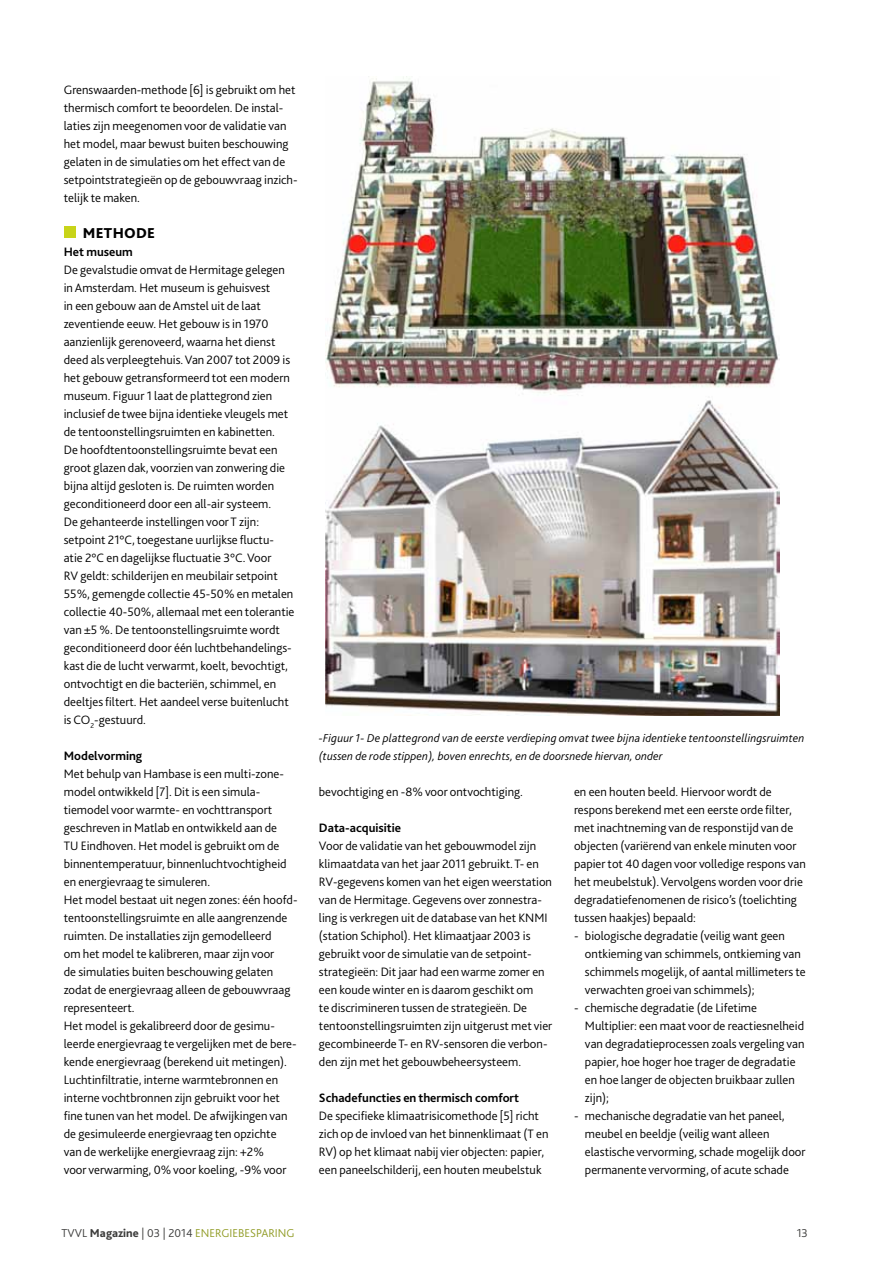
<style>
.page{position:relative;width:893px;height:1263px;background:#fff}
.page>*{position:absolute;margin:0;border:0;box-sizing:border-box;transform-origin:0 0}
.t1{font:800 15px "Bliss 2";letter-spacing:.02em;color:#000}
.t2{font:300 12.75px/18px "Bliss 2";color:#000}
.t3{font:700 12.75px "Bliss 2";color:#000}
.t4{font:italic 300 12px/18px "Bliss 2";letter-spacing:.01em;color:#000}
.t5{font:300 12px "Bliss 2";color:#919c26}
.t6{font:300 12px "Bliss 2";color:#3c3c3b}
.s1{color:#3c3c3b}
.s2{font-weight:800;color:#3c3c3b}
</style>
<div class="page">
<div style="left:64px;top:227px;width:11px;height:11px;background:#c8d419"></div>
<img style="left:326px;top:76px;width:454px;height:639px">
<p class="t2" style="left:64px;top:82px;width:235px">Grenswaarden-methode [6] is gebruikt om het thermisch comfort te beoordelen. De instal&shy;laties zijn meegenomen voor de validatie van het model, maar bewust buiten beschouwing gelaten in de simulaties om het effect van de setpointstrategieën op de gebouwvraag inzich&shy;telijk te maken.</p>
<p class="t1" style="left:83px;top:224px;width:74px">METHODE</p>
<p class="t3" style="left:64px;top:247px;width:71px">Het museum</p>
<p class="t2" style="left:64px;top:262px;width:232px">De gevalstudie omvat de Hermitage gelegen in Amsterdam. Het museum is gehuisvest<br>in een gebouw aan de Amstel uit de laat zeventiende eeuw. Het gebouw is in 1970 aanzienlijk gerenoveerd, waarna het dienst deed als verpleegtehuis. Van 2007 tot 2009 is het gebouw getransformeerd tot een modern museum. Figuur 1 laat de plattegrond zien inclusief de twee bijna identieke vleugels met de tentoonstellingsruimten en kabinetten.<br>De hoofdtentoonstellingsruimte bevat een groot glazen dak, voorzien van zonwering die bijna altijd gesloten is. De ruimten worden geconditioneerd door een all-air systeem.<br>De gehanteerde instellingen voor T zijn: setpoint 21°C, toegestane uurlijkse fluctu&shy;atie 2°C en dagelijkse fluctuatie 3°C. Voor<br>RV geldt: schilderijen en meubilair setpoint 55%, gemengde collectie 45-50% en metalen collectie 40-50%, allemaal met een tolerantie van ±5 %. De tentoonstellingsruimte wordt geconditioneerd door één luchtbehandelings&shy;kast die de lucht verwarmt, koelt, bevochtigt, ontvochtigt en die bacteriën, schimmel, en deeltjes filtert. Het aandeel verse buitenlucht is CO<sub>2</sub>-gestuurd.</p>
<p class="t3" style="left:64px;top:751px;width:80px">Modelvorming</p>
<p class="t2" style="left:64px;top:766px;width:235px">Met behulp van Hambase is een multi-zone&shy;model ontwikkeld [7]. Dit is een simula&shy;tiemodel voor warmte- en vochttransport geschreven in Matlab en ontwikkeld aan de<br>TU Eindhoven. Het model is gebruikt om de binnentemperatuur, binnenluchtvochtigheid en energievraag te simuleren.<br>Het model bestaat uit negen zones: één hoofd&shy;tentoonstellingsruimte en alle aangrenzende ruimten. De installaties zijn gemodelleerd<br>om het model te kalibreren, maar zijn voor<br>de simulaties buiten beschouwing gelaten zodat de energievraag alleen de gebouwvraag representeert.<br>Het model is gekalibreerd door de gesimu&shy;leerde energievraag te vergelijken met de bere&shy;kende energievraag (berekend uit metingen).<br>Luchtinfiltratie, interne warmtebronnen en interne vochtbronnen zijn gebruikt voor het fine tunen van het model. De afwijkingen van de gesimuleerde energievraag ten opzichte van de werkelijke energievraag zijn: +2%<br>voor verwarming, 0% voor koeling, -9% voor</p>
<p class="t4" style="left:319px;top:730px;width:487px">-Figuur 1- De plattegrond van de eerste verdieping omvat twee bijna identieke tentoonstellingsruimten (tussen de rode stippen), boven enrechts, en de doorsnede hiervan, onder</p>
<p class="t2" style="left:319px;top:784px;width:206px">bevochtiging en -8% voor ontvochtiging.</p>
<p class="t3" style="left:319px;top:823px;width:84px">Data-acquisitie</p>
<p class="t2" style="left:319px;top:838px;width:235px">Voor de validatie van het gebouwmodel zijn klimaatdata van het jaar 2011 gebruikt. T- en RV-gegevens komen van het eigen weerstation van de Hermitage. Gegevens over zonnestra&shy;ling is verkregen uit de database van het KNMI (station Schiphol). Het klimaatjaar 2003 is gebruikt voor de simulatie van de setpoint&shy;strategieën: Dit jaar had een warme zomer en een koude winter en is daarom geschikt om<br>te discrimineren tussen de strategieën. De tentoonstellingsruimten zijn uitgerust met vier gecombineerde T- en RV-sensoren die verbon&shy;den zijn met het gebouwbeheersysteem.</p>
<p class="t3" style="left:319px;top:1093px;width:202px">Schadefuncties en thermisch comfort</p>
<p class="t2" style="left:319px;top:1108px;width:231px">De specifieke klimaatrisicomethode [5] richt zich op de invloed van het binnenklimaat (T en RV) op het klimaat nabij vier objecten: papier, een paneelschilderij, een houten meubelstuk</p>
<p class="t2" style="left:574px;top:784px;width:233px">en een houten beeld. Hiervoor wordt de respons berekend met een eerste orde filter, met inachtneming van de responstijd van de objecten (variërend van enkele minuten voor papier tot 40 dagen voor volledige respons van het meubelstuk). Vervolgens worden voor drie degradatiefenomenen de risico’s (toelichting tussen haakjes) bepaald:</p>
<p class="t2" style="left:585px;top:928px;width:222px;text-indent:-11px">- biologische degradatie (veilig want geen ontkieming van schimmels, ontkieming van schimmels mogelijk, of aantal millimeters te verwachten groei van schimmels);</p>
<p class="t2" style="left:585px;top:1000px;width:221px;text-indent:-11px">- chemische degradatie (de Lifetime Multiplier: een maat voor de reactiesnelheid van degradatieprocessen zoals vergeling van papier, hoe hoger hoe trager de degradatie en hoe langer de objecten bruikbaar zullen zijn);</p>
<p class="t2" style="left:585px;top:1108px;width:222px;text-indent:-11px">- mechanische degradatie van het paneel, meubel en beeldje (veilig want alleen elastische vervorming, schade mogelijk door permanente vervorming, of acute schade</p>
<p class="t5" style="left:62px;top:1228px;width:234px"><span class="s1">TVVL</span> <span class="s2">Magazine</span> <span class="s1">| 03 | 2014</span> ENERGIEBESPARING</p>
<p class="t6" style="left:797px;top:1228px;width:13px">13</p>
</div>
